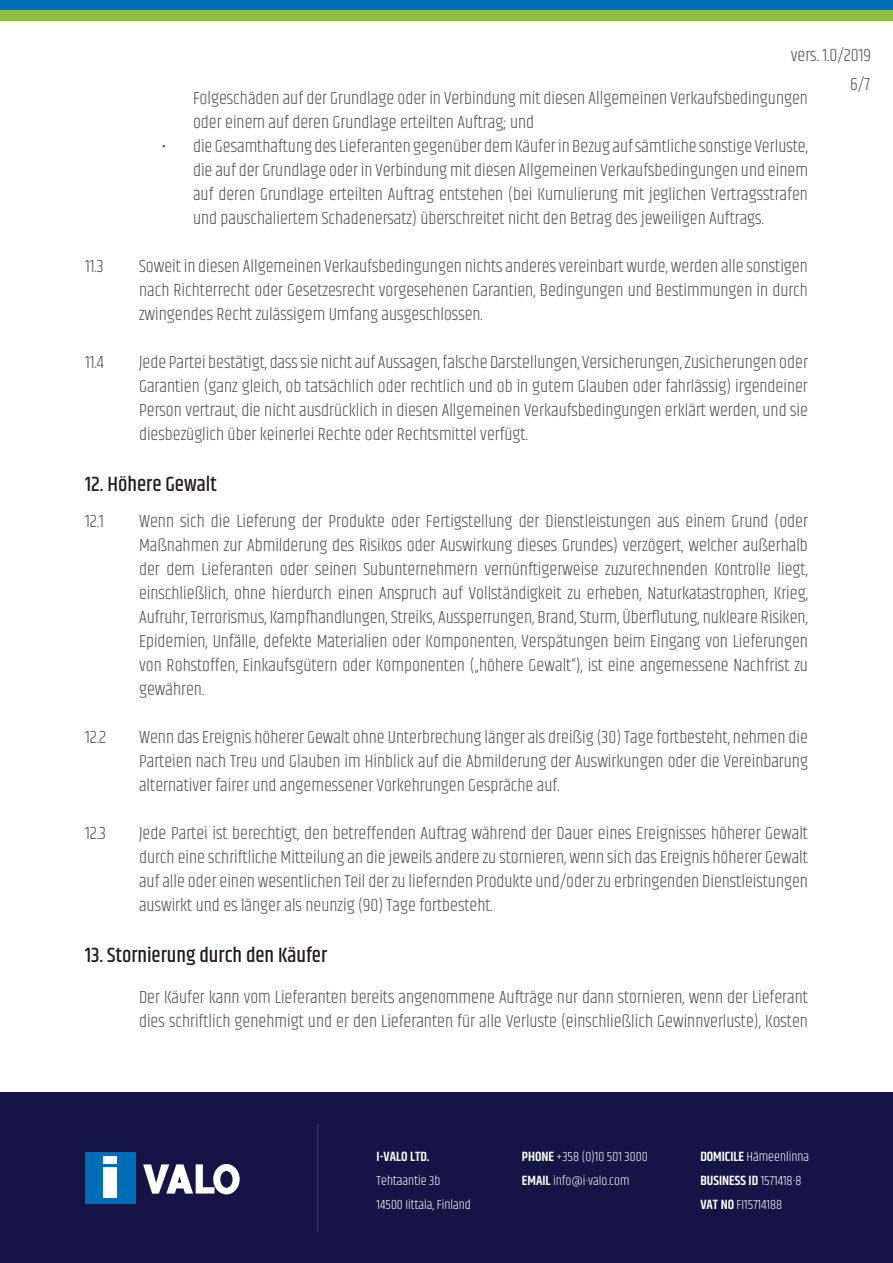
<style>
.page{position:relative;width:893px;height:1263px;background:#fff}
.page>*{position:absolute;margin:0;border:0;box-sizing:border-box;transform-origin:0 0}
.Alaotsikko{font:500 21px "Khand";color:#231f20}
.Leipäteksti{font:300 18px/24px "Khand";color:#4b4c4d;text-align:justify}
.t1{font:300 13.5px/24px "Khand";color:#fff}
.t2{font:600 13.5px "Khand";color:#fff}
.s1{font-weight:600}
</style>
<div class="page">
<div style="left:0;top:0;width:893px;height:10px;background:#006db8"></div>
<div style="left:0;top:10px;width:893px;height:11px;background:#8bc03f"></div>
<div style="left:0;top:1093px;width:893px;height:170px;background:#141446"></div>
<div style="left:85px;top:1152px;width:50px;height:51px;background:#006db8"></div>
<div style="left:103px;top:1157px;width:14px;height:7px;background:#fff"></div>
<div style="left:103px;top:1167px;width:14px;height:31px;background:#fff"></div>
<svg style="left:143px;top:1164px;width:97px;height:30px"></svg>
<hr style="left:318px;top:1124px;width:1px;height:108px;background:#3c3c6e">
<p class="Leipäteksti" style="left:791px;top:44px;width:82px">vers. 1.0/2019</p>
<p class="Leipäteksti" style="left:193px;top:87px;width:616px">Folgeschäden auf der Grundlage oder in Verbindung mit diesen Allgemeinen Verkaufsbedingungen oder einem auf deren Grundlage erteilten Auftrag; und</p>
<p class="Leipäteksti" style="left:193px;top:135px;width:616px;text-indent:-31px">• die Gesamthaftung des Lieferanten gegenüber dem Käufer in Bezug auf sämtliche sonstige Verluste, die auf der Grundlage oder in Verbindung mit diesen Allgemeinen Verkaufsbedingungen und einem auf deren Grundlage erteilten Auftrag entstehen (bei Kumulierung mit jeglichen Vertragsstrafen und pauschaliertem Schadenersatz) überschreitet nicht den Betrag des jeweiligen Auftrags.</p>
<p class="Leipäteksti" style="left:850px;top:73px;width:21px">6/7</p>
<p class="Leipäteksti" style="left:85px;top:255px;width:20px">11.3</p>
<p class="Leipäteksti" style="left:139px;top:255px;width:670px">Soweit in diesen Allgemeinen Verkaufsbedingungen nichts anderes vereinbart wurde, werden alle sonstigen nach Richterrecht oder Gesetzesrecht vorgesehenen Garantien, Bedingungen und Bestimmungen in durch zwingendes Recht zulässigem Umfang ausgeschlossen.</p>
<p class="Leipäteksti" style="left:85px;top:351px;width:20px">11.4</p>
<p class="Leipäteksti" style="left:139px;top:351px;width:670px">Jede Partei bestätigt, dass sie nicht auf Aussagen, falsche Darstellungen, Versicherungen, Zusicherungen oder Garantien (ganz gleich, ob tatsächlich oder rechtlich und ob in gutem Glauben oder fahrlässig) irgendeiner Person vertraut, die nicht ausdrücklich in diesen Allgemeinen Verkaufsbedingungen erklärt werden, und sie diesbezüglich über keinerlei Rechte oder Rechtsmittel verfügt.</p>
<p class="Alaotsikko" style="left:85px;top:471px;width:133px">12. Höhere Gewalt</p>
<p class="Leipäteksti" style="left:85px;top:510px;width:20px">12.1</p>
<p class="Leipäteksti" style="left:139px;top:510px;width:670px">Wenn sich die Lieferung der Produkte oder Fertigstellung der Dienstleistungen aus einem Grund (oder Maßnahmen zur Abmilderung des Risikos oder Auswirkung dieses Grundes) verzögert, welcher außerhalb der dem Lieferanten oder seinen Subunternehmern vernünftigerweise zuzurechnenden Kontrolle liegt, einschließlich, ohne hierdurch einen Anspruch auf Vollständigkeit zu erheben, Naturkatastrophen, Krieg, Aufruhr, Terrorismus, Kampfhandlungen, Streiks, Aussperrungen, Brand, Sturm, Überflutung, nukleare Risiken, Epidemien, Unfälle, defekte Materialien oder Komponenten, Verspätungen beim Eingang von Lieferungen von Rohstoffen, Einkaufsgütern oder Komponenten („höhere Gewalt“), ist eine angemessene Nachfrist zu gewähren.</p>
<p class="Leipäteksti" style="left:85px;top:726px;width:23px">12.2</p>
<p class="Leipäteksti" style="left:139px;top:726px;width:670px">Wenn das Ereignis höherer Gewalt ohne Unterbrechung länger als dreißig (30) Tage fortbesteht, nehmen die Parteien nach Treu und Glauben im Hinblick auf die Abmilderung der Auswirkungen oder die Vereinbarung alternativer fairer und angemessener Vorkehrungen Gespräche auf.</p>
<p class="Leipäteksti" style="left:85px;top:822px;width:23px">12.3</p>
<p class="Leipäteksti" style="left:139px;top:822px;width:670px">Jede Partei ist berechtigt, den betreffenden Auftrag während der Dauer eines Ereignisses höherer Gewalt durch eine schriftliche Mitteilung an die jeweils andere zu stornieren, wenn sich das Ereignis höherer Gewalt auf alle oder einen wesentlichen Teil der zu liefernden Produkte und/oder zu erbringenden Dienstleistungen auswirkt und es länger als neunzig (90) Tage fortbesteht.</p>
<p class="Alaotsikko" style="left:85px;top:942px;width:244px">13. Stornierung durch den Käufer</p>
<p class="Leipäteksti" style="left:139px;top:985px;width:670px">Der Käufer kann vom Lieferanten bereits angenommene Aufträge nur dann stornieren, wenn der Lieferant dies schriftlich genehmigt und er den Lieferanten für alle Verluste (einschließlich Gewinnverluste), Kosten</p>
<p class="t2" style="left:377px;top:1147px;width:55px">I-VALO LTD.</p>
<p class="t1" style="left:377px;top:1169px;width:96px">Tehtaantie 3b<br>14500 Iittala, Finland</p>
<p class="t1" style="left:522px;top:1145px;width:127px"><span class="s1">PHONE</span> +358 (0)10 501 3000<br><span class="s1">EMAIL</span> info@i-valo.com</p>
<p class="t1" style="left:700px;top:1145px;width:111px"><span class="s1">DOMICILE</span> Hämeenlinna<br><span class="s1">BUSINESS ID</span> 1571418-8<br><span class="s1">VAT NO</span> FI15714188</p>
</div>
